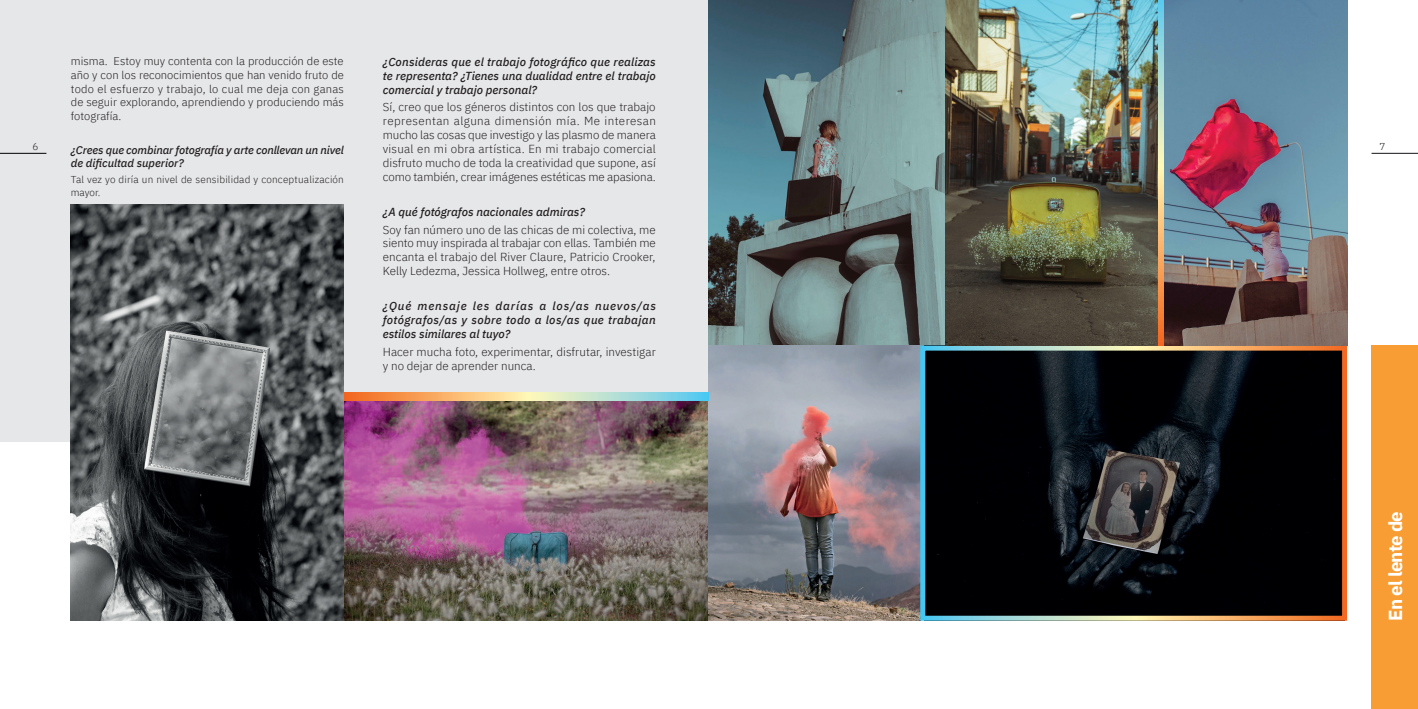
<style>
.page{position:relative;width:1418px;height:709px;background:#fff}
.page>*{position:absolute;margin:0;border:0;box-sizing:border-box;transform-origin:0 0}
.t1{font:700 18.75px "IBM Plex Sans";letter-spacing:-.04em;color:#fff}
.t2{font:300 11.62px/14px "IBM Plex Sans";color:#231f20;text-align:justify}
.t3{font:italic 500 11.62px/14px "IBM Plex Sans";color:#231f20;text-align:justify}
.t4{font:300 11.25px/13.5px "IBM Plex Sans";color:#231f20;text-align:justify}
.t5{font:italic 500 11.25px/13.5px "IBM Plex Sans";letter-spacing:-.01em;color:#231f20}
.t6{font:300 10px/13.5px "IBM Plex Sans";letter-spacing:.02em;color:#231f20}
</style>
<div class="page">
<hr style="left:1371px;top:153px;width:46px;height:1px;background:#121418">
<div style="left:1371px;top:345px;width:46px;height:364px;background:#f89d33"></div>
<div style="left:0;top:0;width:709px;height:442px;background:#e6e7e9"></div>
<img style="left:344px;top:400px;width:365px;height:220px">
<hr style="left:0;top:153px;width:46px;height:1px;background:#000001">
<img style="left:71px;top:205px;width:273px;height:415px">
<img style="left:709px;top:0;width:236px;height:345px">
<img style="left:709px;top:345px;width:211px;height:275px">
<img style="left:926px;top:351px;width:414px;height:263px">
<img style="left:1163px;top:0;width:183px;height:345px">
<img style="left:945px;top:0;width:213px;height:345px">
<svg style="left:344px;top:392px;width:365px;height:8px;background:#d3c59c"></svg>
<svg style="left:1158px;top:0;width:5px;height:345px;background:#d7c59b"></svg>
<p class="t6" style="left:32px;top:139px;width:8px">6</p>
<p class="t4" style="left:71px;top:54px;width:274px">misma. Estoy muy contenta con la producción de este año y con los reconocimientos que han venido fruto de todo el esfuerzo y trabajo, lo cual me deja con ganas de seguir explorando, aprendiendo y produciendo más fotografía.</p>
<p class="t5" style="left:71px;top:142px;width:274px">¿Crees que combinar fotografía y arte conllevan un nivel de dificultad superior?</p>
<p class="t6" style="left:71px;top:171px;width:274px">Tal vez yo diría un nivel de sensibilidad y conceptualización mayor.</p>
<p class="t3" style="left:383px;top:54px;width:274px">¿Consideras que el trabajo fotográfico que realizas te representa? ¿Tienes una dualidad entre el trabajo comercial y trabajo personal?</p>
<p class="t2" style="left:383px;top:99px;width:274px">Sí, creo que los géneros distintos con los que trabajo representan alguna dimensión mía. Me interesan mucho las cosas que investigo y las plasmo de manera visual en mi obra artística. En mi trabajo comercial disfruto mucho de toda la creatividad que supone, así como también, crear imágenes estéticas me apasiona.</p>
<p class="t3" style="left:383px;top:204px;width:204px">¿A qué fotógrafos nacionales admiras?</p>
<p class="t2" style="left:383px;top:221px;width:274px">Soy fan número uno de las chicas de mi colectiva, me siento muy inspirada al trabajar con ellas. También me encanta el trabajo del River Claure, Patricio Crooker, Kelly Ledezma, Jessica Hollweg, entre otros.</p>
<p class="t3" style="left:383px;top:298px;width:274px">¿Qué mensaje les darías a los/as nuevos/as fotógrafos/as y sobre todo a los/as que trabajan estilos similares al tuyo?</p>
<p class="t2" style="left:383px;top:344px;width:274px">Hacer mucha foto, experimentar, disfrutar, investigar y no dejar de aprender nunca.</p>
<p class="t6" style="left:1379px;top:139px;width:8px">7</p>
<h1 class="t1" style="left:1380px;top:620px;width:111px;rotate:-90deg">En el lente de</h1>
</div>
